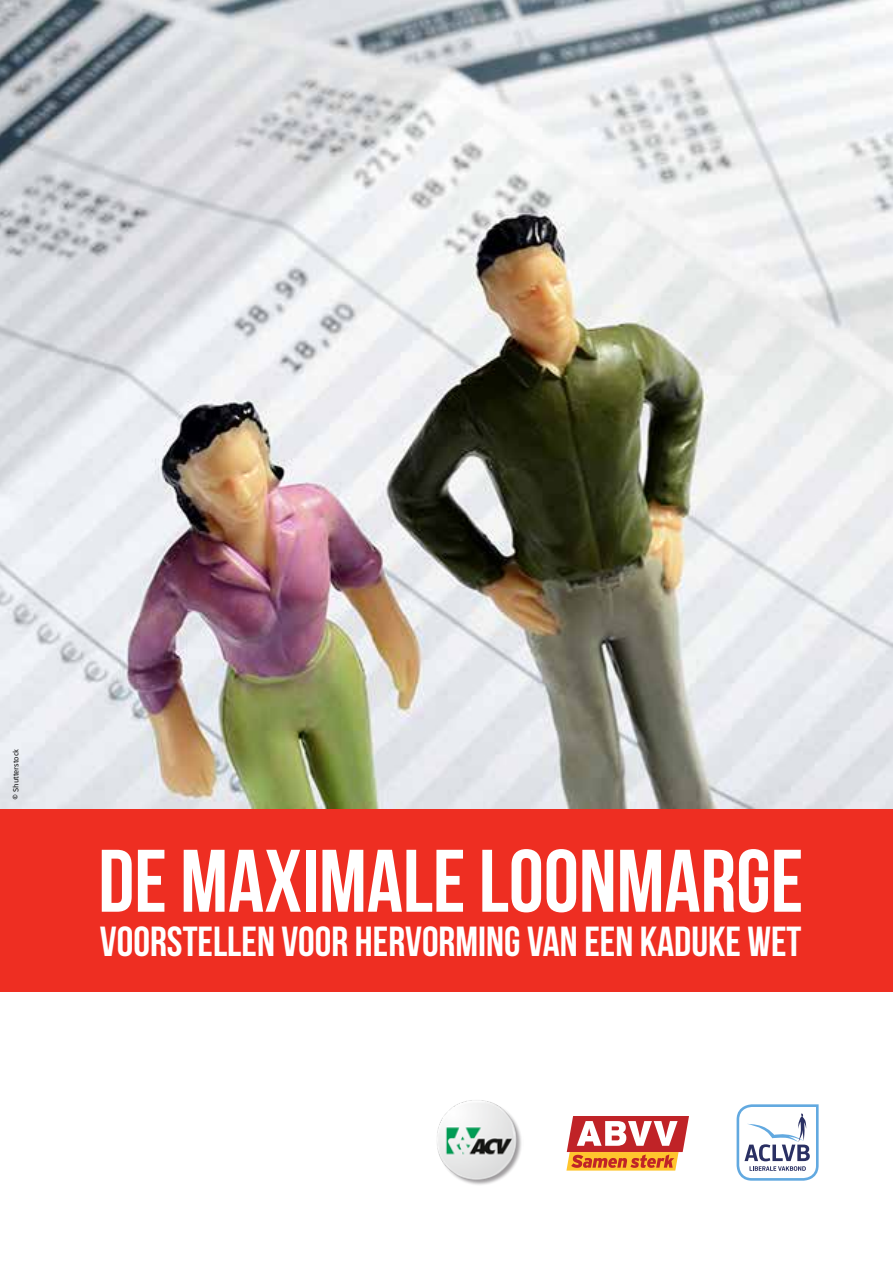
<style>
.page{position:relative;width:893px;height:1263px;background:#fff}
.page>*{position:absolute;margin:0;border:0;box-sizing:border-box;transform-origin:0 0}
.t1{font:88.5px "Bebas Neue";color:#fff}
.t2{font:42px "Bebas Neue";color:#fff}
.t3{font:7.5px "Fira Sans";color:#000}
</style>
<div class="page">
<img style="left:437px;top:1100px;width:85px;height:85px">
<img style="left:0;top:0;width:893px;height:809px">
<svg style="left:566px;top:1116px;width:123px;height:54px"></svg>
<svg style="left:737px;top:1104px;width:82px;height:77px"></svg>
<div style="left:0;top:809px;width:893px;height:183px;background:#ee2e22"></div>
<p class="t3" style="left:11px;top:800px;width:52px;rotate:-90deg">© Shutterstock</p>
<p class="t1" style="left:98px;top:833px;width:706px">DE MAXIMALE LOONMARGE</p>
<p class="t2" style="left:100px;top:919px;width:703px">VOORSTELLEN VOOR HERVORMING VAN EEN KADUKE WET</p>
</div>
